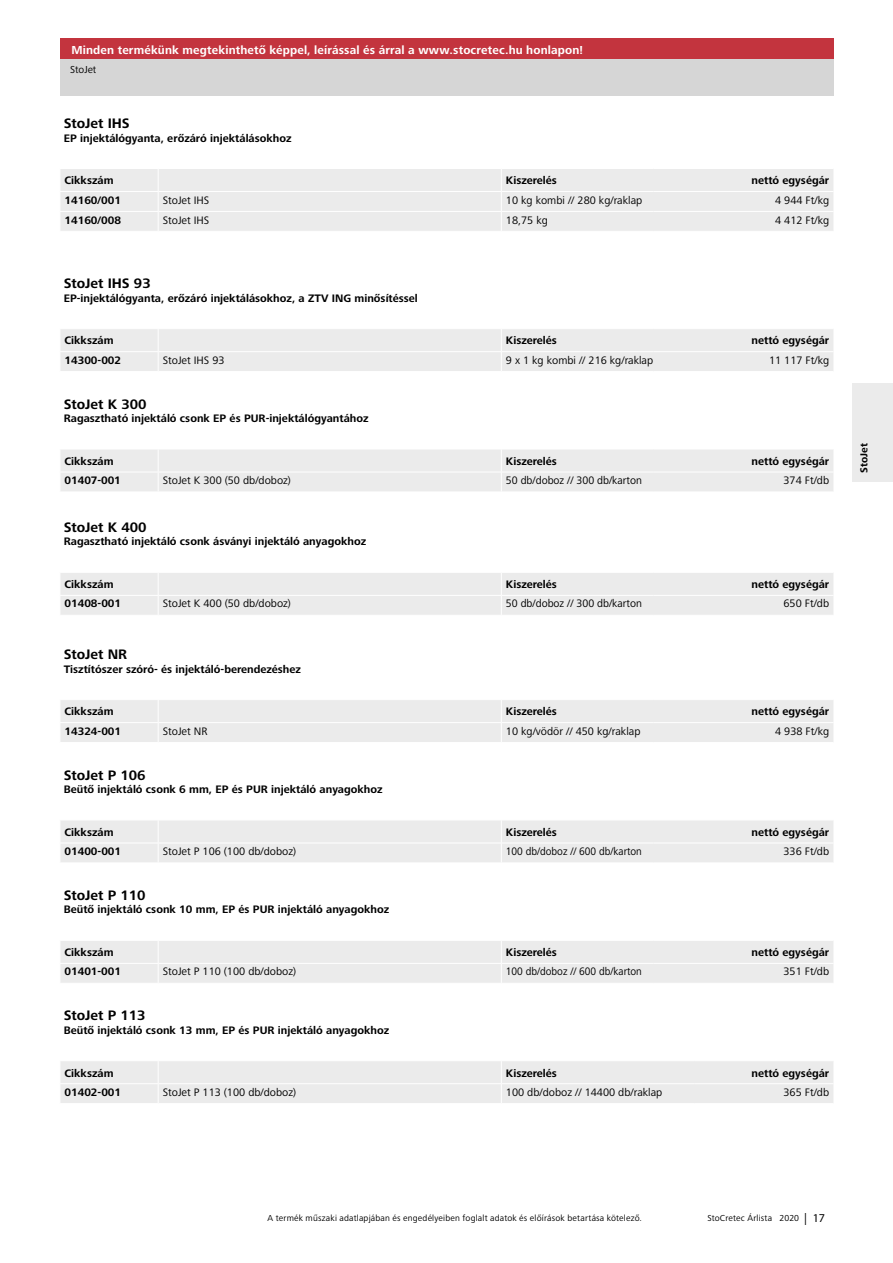
<style>
.page{position:relative;width:893px;height:1263px;background:#fff}
.page>*{position:absolute;margin:0;border:0;box-sizing:border-box;transform-origin:0 0}
.t1{font:700 14.25px "Frutiger Next LTW1 G";color:#000}
.t2{font:700 12px "Frutiger Next LTW1 G";letter-spacing:.01em;color:#fff}
.t3{font:700 11.25px "Frutiger Next LTW1 G";color:#000}
.t4{font:11.25px "Frutiger Next LTW1 G";color:#000}
.t5{font:11.25px "Frutiger Next LTW1 G";color:#000;scale:.93 1}
.t6{font:700 10.5px "Frutiger Next LTW1 G";color:#000}
.t7{font:10.5px "Frutiger Next LTW1 G";color:#000}
.t8{font:9px "Frutiger Next LTW1 G";letter-spacing:.02em;color:#000}
.s1{font-family:"Myriad Pro";font-size:12px}
</style>
<div class="page">
<div style="left:852px;top:383px;width:41px;height:99px;background:#ebebeb"></div>
<div style="left:60px;top:38px;width:773px;height:34px;background:#c3343e"></div>
<div style="left:61px;top:169px;width:772px;height:62px;background:#ebebeb"></div>
<hr style="left:60px;top:191px;width:98px;height:1px;background:#fff">
<hr style="left:158px;top:191px;width:343px;height:1px;background:#fff">
<hr style="left:501px;top:191px;width:152px;height:1px;background:#fff">
<hr style="left:653px;top:191px;width:180px;height:1px;background:#fff">
<hr style="left:60px;top:211px;width:98px;height:1px;background:#fff">
<hr style="left:158px;top:211px;width:343px;height:1px;background:#fff">
<hr style="left:501px;top:211px;width:152px;height:1px;background:#fff">
<hr style="left:653px;top:211px;width:180px;height:1px;background:#fff">
<svg style="left:60px;top:169px;width:1px;height:62px"></svg>
<svg style="left:158px;top:169px;width:1px;height:62px"></svg>
<svg style="left:501px;top:169px;width:1px;height:62px"></svg>
<div style="left:60px;top:329px;width:773px;height:42px;background:#ebebeb"></div>
<svg style="left:60px;top:449px;width:773px;height:42px"></svg>
<div style="left:60px;top:573px;width:773px;height:42px;background:#ebebeb"></div>
<div style="left:60px;top:700px;width:773px;height:42px;background:#ebebeb"></div>
<svg style="left:60px;top:820px;width:773px;height:42px"></svg>
<div style="left:60px;top:941px;width:773px;height:42px;background:#ebebeb"></div>
<div style="left:60px;top:1061px;width:773px;height:42px;background:#ebebeb"></div>
<div style="left:60px;top:60px;width:773px;height:36px;background:#d6d6d6"></div>
<p class="t2" style="left:71px;top:43px;width:513px">Minden termékünk megtekinthető képpel, leírással és árral a www.stocretec.hu honlapon!</p>
<p class="t7" style="left:70px;top:63px;width:28px">StoJet</p>
<p class="t1" style="left:64px;top:115px;width:68px">StoJet IHS</p>
<p class="t3" style="left:64px;top:131px;width:229px">EP injektálógyanta, erőzáró injektálásokhoz</p>
<p class="t3" style="left:65px;top:174px;width:51px">Cikkszám</p>
<p class="t3" style="left:506px;top:174px;width:53px">Kiszerelés</p>
<p class="t3" style="left:751px;top:174px;width:79px">nettó egységár</p>
<p class="t3" style="left:65px;top:193px;width:58px">14160/001</p>
<p class="t4" style="left:163px;top:193px;width:48px">StoJet IHS</p>
<p class="t4" style="left:506px;top:193px;width:138px">10 kg kombi // 280 kg/raklap</p>
<p class="t4" style="left:775px;top:193px;width:56px">4 944 Ft/kg</p>
<p class="t3" style="left:65px;top:213px;width:58px">14160/008</p>
<p class="t4" style="left:163px;top:213px;width:48px">StoJet IHS</p>
<p class="t4" style="left:506px;top:213px;width:43px">18,75 kg</p>
<p class="t4" style="left:775px;top:213px;width:56px">4 412 Ft/kg</p>
<p class="t1" style="left:64px;top:275px;width:88px">StoJet IHS 93</p>
<p class="t3" style="left:64px;top:291px;width:356px">EP-injektálógyanta, erőzáró injektálásokhoz, a ZTV ING minősítéssel</p>
<p class="t3" style="left:65px;top:334px;width:51px">Cikkszám</p>
<p class="t3" style="left:506px;top:334px;width:53px">Kiszerelés</p>
<p class="t3" style="left:751px;top:334px;width:79px">nettó egységár</p>
<p class="t3" style="left:65px;top:354px;width:58px">14300-002</p>
<p class="t4" style="left:163px;top:354px;width:63px">StoJet IHS 93</p>
<p class="t4" style="left:506px;top:354px;width:149px">9 x 1 kg kombi // 216 kg/raklap</p>
<p class="t4" style="left:769px;top:354px;width:62px">11 117 Ft/kg</p>
<p class="t1" style="left:64px;top:396px;width:84px">StoJet K 300</p>
<p class="t3" style="left:64px;top:412px;width:306px">Ragasztható injektáló csonk EP és PUR-injektálógyantához</p>
<p class="t3" style="left:65px;top:455px;width:51px">Cikkszám</p>
<p class="t3" style="left:506px;top:455px;width:53px">Kiszerelés</p>
<p class="t3" style="left:751px;top:455px;width:79px">nettó egységár</p>
<p class="t3" style="left:65px;top:474px;width:58px">01407-001</p>
<p class="t4" style="left:163px;top:474px;width:130px">StoJet K 300 (50 db/doboz)</p>
<p class="t4" style="left:506px;top:474px;width:137px">50 db/doboz // 300 db/karton</p>
<p class="t4" style="left:783px;top:474px;width:47px">374 Ft/db</p>
<p class="t1" style="left:64px;top:519px;width:84px">StoJet K 400</p>
<p class="t3" style="left:64px;top:535px;width:304px">Ragasztható injektáló csonk ásványi injektáló anyagokhoz</p>
<p class="t3" style="left:65px;top:578px;width:51px">Cikkszám</p>
<p class="t3" style="left:506px;top:578px;width:53px">Kiszerelés</p>
<p class="t3" style="left:751px;top:578px;width:79px">nettó egységár</p>
<p class="t3" style="left:65px;top:597px;width:58px">01408-001</p>
<p class="t4" style="left:163px;top:597px;width:130px">StoJet K 400 (50 db/doboz)</p>
<p class="t4" style="left:506px;top:597px;width:137px">50 db/doboz // 300 db/karton</p>
<p class="t4" style="left:783px;top:597px;width:47px">650 Ft/db</p>
<p class="t1" style="left:64px;top:646px;width:65px">StoJet NR</p>
<p class="t3" style="left:64px;top:662px;width:239px">Tisztítószer szóró- és injektáló-berendezéshez</p>
<p class="t3" style="left:65px;top:705px;width:51px">Cikkszám</p>
<p class="t3" style="left:506px;top:705px;width:53px">Kiszerelés</p>
<p class="t3" style="left:751px;top:705px;width:79px">nettó egységár</p>
<p class="t3" style="left:65px;top:724px;width:58px">14324-001</p>
<p class="t4" style="left:163px;top:724px;width:46px">StoJet NR</p>
<p class="t4" style="left:506px;top:724px;width:136px">10 kg/vödör // 450 kg/raklap</p>
<p class="t4" style="left:775px;top:724px;width:56px">4 938 Ft/kg</p>
<p class="t1" style="left:64px;top:767px;width:83px">StoJet P 106</p>
<p class="t3" style="left:64px;top:783px;width:320px">Beütő injektáló csonk 6 mm, EP és PUR injektáló anyagokhoz</p>
<p class="t3" style="left:65px;top:826px;width:51px">Cikkszám</p>
<p class="t3" style="left:506px;top:826px;width:53px">Kiszerelés</p>
<p class="t3" style="left:751px;top:826px;width:79px">nettó egységár</p>
<p class="t3" style="left:65px;top:845px;width:58px">01400-001</p>
<p class="t4" style="left:163px;top:845px;width:135px">StoJet P 106 (100 db/doboz)</p>
<p class="t5" style="left:506px;top:845px;width:148px">100 db/doboz // 600 db/karton</p>
<p class="t4" style="left:783px;top:845px;width:47px">336 Ft/db</p>
<p class="t1" style="left:64px;top:887px;width:83px">StoJet P 110</p>
<p class="t3" style="left:64px;top:903px;width:327px">Beütő injektáló csonk 10 mm, EP és PUR injektáló anyagokhoz</p>
<p class="t3" style="left:65px;top:946px;width:51px">Cikkszám</p>
<p class="t3" style="left:506px;top:946px;width:53px">Kiszerelés</p>
<p class="t3" style="left:751px;top:946px;width:79px">nettó egységár</p>
<p class="t3" style="left:65px;top:965px;width:58px">01401-001</p>
<p class="t4" style="left:163px;top:965px;width:135px">StoJet P 110 (100 db/doboz)</p>
<p class="t5" style="left:506px;top:965px;width:148px">100 db/doboz // 600 db/karton</p>
<p class="t4" style="left:783px;top:965px;width:47px">351 Ft/db</p>
<p class="t1" style="left:64px;top:1007px;width:83px">StoJet P 113</p>
<p class="t3" style="left:64px;top:1023px;width:327px">Beütő injektáló csonk 13 mm, EP és PUR injektáló anyagokhoz</p>
<p class="t3" style="left:65px;top:1066px;width:51px">Cikkszám</p>
<p class="t3" style="left:506px;top:1066px;width:53px">Kiszerelés</p>
<p class="t3" style="left:751px;top:1066px;width:79px">nettó egységár</p>
<p class="t3" style="left:65px;top:1086px;width:58px">01402-001</p>
<p class="t4" style="left:163px;top:1086px;width:135px">StoJet P 113 (100 db/doboz)</p>
<p class="t4" style="left:506px;top:1086px;width:158px">100 db/doboz // 14400 db/raklap</p>
<p class="t4" style="left:783px;top:1086px;width:47px">365 Ft/db</p>
<p class="t6" style="left:858px;top:473px;width:31px;rotate:-90deg">StoJet</p>
<p class="t8" style="left:268px;top:1213px;width:376px">A termék műszaki adatlapjában és engedélyeiben foglalt adatok és előírások betartása kötelező.</p>
<p class="t8" style="left:707px;top:1213px;width:119px">StoCretec Árlista 2020 <span class="s1">| 17</span></p>
</div>
